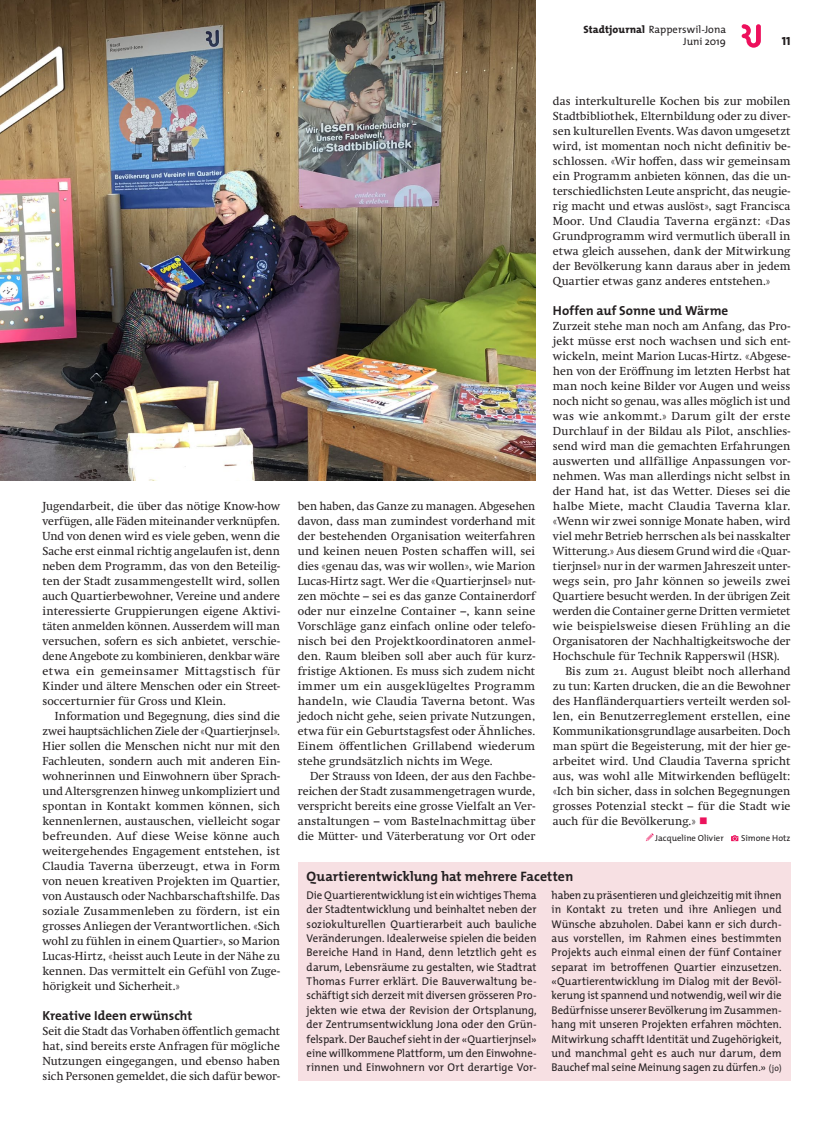
<style>
.page{position:relative;width:833px;height:1134px;background:#fff}
.page>*{position:absolute;margin:0;border:0;box-sizing:border-box;transform-origin:0 0}
.t1{font:700 13.75px "The Mix";letter-spacing:.005em;color:#231f20}
.t2{font:700 13.12px "The Mix";color:#231f20}
.t3{font:11.88px/15px "Swift Neue LT Pro";letter-spacing:.01em;color:#231f20;text-align:justify}
.t4{font:11.88px "Swift Neue LT Pro";letter-spacing:.035em;color:#231f20}
.t5{font:11.88px "The Mix Extra Bold Caps";color:#231f20}
.t6{font:11.25px/14.4px "The Mix";color:#231f20;text-align:justify;scale:.96 1}
.t7{font:10.62px/11.9px "The Mix";letter-spacing:.005em;color:#231f20;text-align:right}
.t8{font:8.75px "The Mix";color:#231f20}
.s1{font-weight:800}
.s2{color:#eb125c}
.s3{font-size:8.75px}
</style>
<div class="page">
<svg style="left:646px;top:833px;width:7px;height:8px"></svg>
<svg style="left:731px;top:835px;width:7px;height:6px"></svg>
<div style="left:298px;top:862px;width:492px;height:218px;background:#f7e0e3"></div>
<img style="left:0;top:0;width:535px;height:480px">
<svg style="left:0;top:345px;width:110px;height:135px;background:#534f4f"></svg>
<svg style="left:741px;top:24px;width:20px;height:24px"></svg>
<p class="t7" style="left:583px;top:23px;width:144px"><span class="s1">Stadtjournal</span> Rapperswil-Jona<br>Juni 2019</p>
<p class="t5" style="left:782px;top:31px;width:10px">11</p>
<p class="t3" style="left:43px;top:498px;width:239px">Jugendarbeit, die über das nötige Know-how verfügen, alle Fäden miteinander verknüpfen.<br>Und von denen wird es viele geben, wenn die Sache erst einmal richtig angelaufen ist, denn neben dem Programm, das von den Beteilig&shy;ten der Stadt zusammengestellt wird, sollen auch Quartierbewohner, Vereine und andere interessierte Gruppierungen eigene Aktivi&shy;täten anmelden können. Ausserdem will man versuchen, sofern es sich anbietet, verschie&shy;dene Angebote zu kombinieren, denkbar wäre etwa ein gemeinsamer Mittagstisch für Kinder und ältere Menschen oder ein Street&shy;soccerturnier für Gross und Klein.</p>
<p class="t3" style="left:43px;top:708px;width:239px;text-indent:12px">Information und Begegnung, dies sind die zwei hauptsächlichen Ziele der «Quartierjnsel».<br>Hier sollen die Menschen nicht nur mit den Fachleuten, sondern auch mit anderen Ein&shy;wohnerinnen und Einwohnern über Sprach&shy;und Altersgrenzen hinweg unkompliziert und spontan in Kontakt kommen können, sich kennenlernen, austauschen, vielleicht sogar befreunden. Auf diese Weise könne auch weitergehendes Engagement entstehen, ist Claudia Taverna überzeugt, etwa in Form von neuen kreativen Projekten im Quartier, von Austausch oder Nachbarschaftshilfe. Das soziale Zusammenleben zu fördern, ist ein grosses Anliegen der Verantwortlichen. «Sich wohl zu fühlen in einem Quartier», so Marion Lucas-Hirtz, «heisst auch Leute in der Nähe zu kennen. Das vermittelt ein Gefühl von Zuge&shy;hörigkeit und Sicherheit.»</p>
<p class="t2" style="left:43px;top:1005px;width:151px">Kreative Ideen erwünscht</p>
<p class="t3" style="left:43px;top:1023px;width:239px">Seit die Stadt das Vorhaben öffentlich gemacht hat, sind bereits erste Anfragen für mögliche Nutzungen eingegangen, und ebenso haben sich Personen gemeldet, die sich dafür bewor-</p>
<p class="t3" style="left:553px;top:93px;width:239px">das interkulturelle Kochen bis zur mobilen Stadtbibliothek, Elternbildung oder zu diver&shy;sen kulturellen Events. Was davon umgesetzt wird, ist momentan noch nicht definitiv be&shy;schlossen. «Wir hoffen, dass wir gemeinsam ein Programm anbieten können, das die un&shy;terschiedlichsten Leute anspricht, das neugie&shy;rig macht und etwas auslöst», sagt Francisca Moor. Und Claudia Taverna ergänzt: «Das Grundprogramm wird vermutlich überall in etwa gleich aussehen, dank der Mitwirkung der Bevölkerung kann daraus aber in jedem Quartier etwas ganz anderes entstehen.»</p>
<p class="t2" style="left:553px;top:300px;width:177px">Hoffen auf Sonne und Wärme</p>
<p class="t3" style="left:553px;top:318px;width:239px">Zurzeit stehe man noch am Anfang, das Pro-</p>
<p class="t3" style="left:553px;top:333px;width:239px">jekt müsse erst noch wachsen und sich ent-</p>
<p class="t3" style="left:553px;top:348px;width:239px">wickeln, meint Marion Lucas-Hirtz. «Abgese-</p>
<p class="t3" style="left:553px;top:363px;width:239px">hen von der Eröffnung im letzten Herbst hat</p>
<p class="t3" style="left:553px;top:378px;width:239px">man noch keine Bilder vor Augen und weiss</p>
<p class="t3" style="left:553px;top:393px;width:239px">noch nicht so genau, was alles möglich ist und</p>
<p class="t4" style="left:553px;top:409px;width:239px">was wie ankommt.» Darum gilt der erste</p>
<p class="t3" style="left:553px;top:423px;width:239px">Durchlauf in der Bildau als Pilot, anschlies-</p>
<p class="t3" style="left:553px;top:438px;width:239px">send wird man die gemachten Erfahrungen</p>
<p class="t3" style="left:553px;top:453px;width:239px">auswerten und allfällige Anpassungen vor-</p>
<p class="t3" style="left:553px;top:468px;width:239px">nehmen. Was man allerdings nicht selbst in</p>
<p class="t3" style="left:553px;top:483px;width:239px">der Hand hat, ist das Wetter. Dieses sei die</p>
<p class="t3" style="left:553px;top:498px;width:239px">halbe Miete, macht Claudia Taverna klar.</p>
<p class="t3" style="left:553px;top:513px;width:239px">«Wenn wir zwei sonnige Monate haben, wird</p>
<p class="t3" style="left:553px;top:528px;width:239px">viel mehr Betrieb herrschen als bei nasskalter</p>
<p class="t3" style="left:553px;top:543px;width:239px">Witterung.» Aus diesem Grund wird die «Quar-</p>
<p class="t3" style="left:553px;top:558px;width:239px">tierjnsel» nur in der warmen Jahreszeit unter-</p>
<p class="t3" style="left:553px;top:573px;width:239px">wegs sein, pro Jahr können so jeweils zwei</p>
<p class="t3" style="left:553px;top:588px;width:239px">Quartiere besucht werden. In der übrigen Zeit</p>
<p class="t3" style="left:553px;top:603px;width:239px">werden die Container gerne Dritten vermietet</p>
<p class="t3" style="left:553px;top:618px;width:239px">wie beispielsweise diesen Frühling an die</p>
<p class="t3" style="left:553px;top:633px;width:239px">Organisatoren der Nachhaltigkeitswoche der</p>
<p class="t3" style="left:553px;top:648px;width:228px">Hochschule für Technik Rapperswil (HSR).</p>
<p class="t3" style="left:565px;top:663px;width:227px">Bis zum 21. August bleibt noch allerhand</p>
<p class="t3" style="left:553px;top:678px;width:239px">zu tun: Karten drucken, die an die Bewohner</p>
<p class="t3" style="left:553px;top:693px;width:239px">des Hanfländerquartiers verteilt werden sol-</p>
<p class="t3" style="left:553px;top:708px;width:239px">len, ein Benutzerreglement erstellen, eine</p>
<p class="t3" style="left:553px;top:723px;width:239px">Kommunikationsgrundlage ausarbeiten. Doch</p>
<p class="t3" style="left:553px;top:738px;width:239px">man spürt die Begeisterung, mit der hier ge-</p>
<p class="t3" style="left:553px;top:753px;width:239px">arbeitet wird. Und Claudia Taverna spricht</p>
<p class="t3" style="left:553px;top:768px;width:239px">aus, was wohl alle Mitwirkenden beflügelt:</p>
<p class="t3" style="left:553px;top:783px;width:239px">«Ich bin sicher, dass in solchen Begegnungen</p>
<p class="t3" style="left:553px;top:798px;width:239px">grosses Potenzial steckt – für die Stadt wie</p>
<p class="t3" style="left:553px;top:813px;width:156px">auch für die Bevölkerung.» <span class="s2">■</span></p>
<p class="t8" style="left:655px;top:831px;width:70px">Jacqueline Olivier</p>
<p class="t8" style="left:741px;top:831px;width:51px">Simone Hotz</p>
<p class="t1" style="left:306px;top:865px;width:268px">Quartierentwicklung hat mehrere Facetten</p>
<p class="t6" style="left:306px;top:887px;width:241px">Die Quartierentwicklung ist ein wichtiges Thema der Stadtentwicklung und beinhaltet neben der soziokulturellen Quartierarbeit auch bauliche Veränderungen. Idealerweise spielen die beiden Bereiche Hand in Hand, denn letztlich geht es darum, Lebensräume zu gestalten, wie Stadtrat Thomas Furrer erklärt. Die Bauverwaltung be&shy;schäftigt sich derzeit mit diversen grösseren Pro&shy;jekten wie etwa der Revision der Ortsplanung, der Zentrumsentwicklung Jona oder den Grün&shy;felspark. Der Bauchef sieht in der «Quartierjnsel» eine willkommene Plattform, um den Einwohne&shy;rinnen und Einwohnern vor Ort derartige Vor-</p>
<p class="t6" style="left:551px;top:887px;width:241px">haben zu präsentieren und gleichzeitig mit ihnen in Kontakt zu treten und ihre Anliegen und Wünsche abzuholen. Dabei kann er sich durch&shy;aus vorstellen, im Rahmen eines bestimmten Projekts auch einmal einen der fünf Container separat im betroffenen Quartier einzusetzen. «Quartierentwicklung im Dialog mit der Bevöl&shy;kerung ist spannend und notwendig, weil wir die Bedürfnisse unserer Bevölkerung im Zusammen&shy;hang mit unseren Projekten erfahren möchten.<br>Mitwirkung schafft Identität und Zugehörigkeit, und manchmal geht es auch nur darum, dem Bauchef mal seine Meinung sagen zu dürfen.» <span class="s3">(jo)</span></p>
<p class="t3" style="left:298px;top:498px;width:239px">ben haben, das Ganze zu managen. Abgesehen davon, dass man zumindest vorderhand mit der bestehenden Organisation weiterfahren und keinen neuen Posten schaffen will, sei dies «genau das, was wir wollen», wie Marion Lucas-Hirtz sagt. Wer die «Quartierjnsel» nut&shy;zen möchte – sei es das ganze Containerdorf oder nur einzelne Container –, kann seine Vorschläge ganz einfach online oder telefo&shy;nisch bei den Projektkoordinatoren anmel&shy;den. Raum bleiben soll aber auch für kurz&shy;fristige Aktionen. Es muss sich zudem nicht immer um ein ausgeklügeltes Programm handeln, wie Claudia Taverna betont. Was jedoch nicht gehe, seien private Nutzungen, etwa für ein Geburtstagsfest oder Ähnliches.<br>Einem öffentlichen Grillabend wiederum stehe grundsätzlich nichts im Wege.</p>
<p class="t3" style="left:298px;top:768px;width:239px;text-indent:12px">Der Strauss von Ideen, der aus den Fachbe&shy;reichen der Stadt zusammengetragen wurde, verspricht bereits eine grosse Vielfalt an Ver&shy;anstaltungen – vom Bastelnachmittag über die Mütter- und Väterberatung vor Ort oder</p>
</div>
